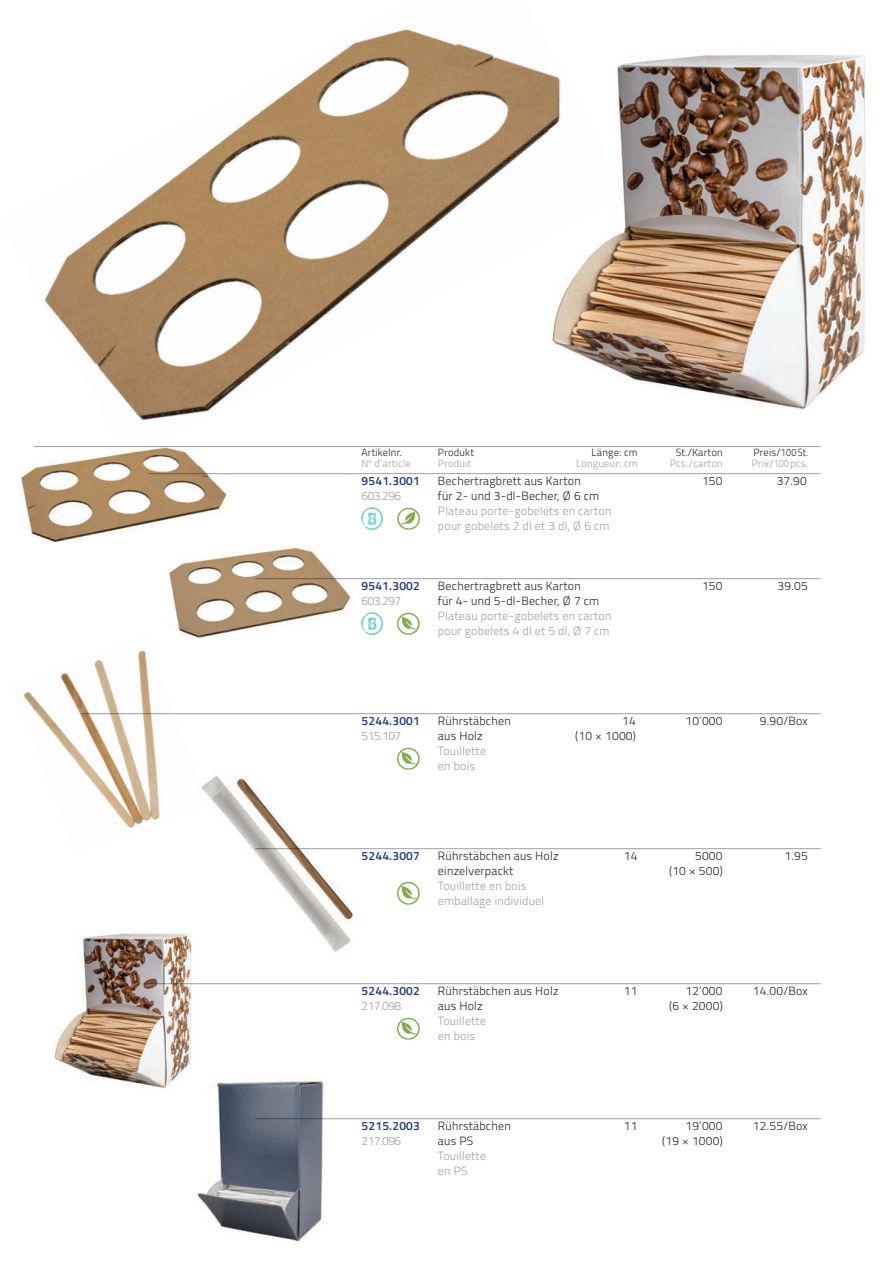
<style>
.page{position:relative;width:893px;height:1263px;background:#fff}
.page>*{position:absolute;margin:0;border:0;box-sizing:border-box;transform-origin:0 0}
.t1{font:300 12px "Titillium";letter-spacing:.02em;color:#231f20}
.t2{font:300 12px "Titillium";letter-spacing:.02em;color:#9d9fa6}
.t3{font:600 12px "Titillium";letter-spacing:.02em;color:#203882}
.t4{font:300 10.5px "Titillium";letter-spacing:.02em;color:#9d9fa6}
.t5{font:300 10.5px "Titillium";letter-spacing:.02em;color:#231f20}
</style>
<div class="page">
<img style="left:44px;top:29px;width:505px;height:392px">
<hr style="left:34px;top:446px;width:787px;height:1px;background:#9d9fa6">
<hr style="left:149px;top:473px;width:672px;height:1px;background:#9d9fa6">
<hr style="left:255px;top:578px;width:566px;height:1px;background:#9d9fa6">
<hr style="left:82px;top:713px;width:739px;height:1px;background:#9d9fa6">
<hr style="left:255px;top:848px;width:566px;height:1px;background:#9d9fa6">
<hr style="left:149px;top:983px;width:672px;height:1px;background:#9d9fa6">
<hr style="left:255px;top:1118px;width:566px;height:1px;background:#9d9fa6">
<img style="left:20px;top:445px;width:208px;height:97px">
<img style="left:168px;top:547px;width:184px;height:90px">
<img style="left:398px;top:507px;width:21px;height:22px">
<img style="left:361px;top:508px;width:22px;height:21px">
<img style="left:398px;top:612px;width:21px;height:22px">
<img style="left:398px;top:747px;width:21px;height:22px">
<img style="left:398px;top:882px;width:21px;height:22px">
<img style="left:398px;top:1017px;width:21px;height:22px">
<img style="left:361px;top:613px;width:22px;height:21px">
<img style="left:53px;top:930px;width:141px;height:159px">
<img style="left:549px;top:55px;width:317px;height:355px">
<img style="left:197px;top:1080px;width:126px;height:163px">
<img style="left:23px;top:636px;width:185px;height:192px">
<img style="left:198px;top:774px;width:158px;height:178px">
<p class="t5" style="left:361px;top:445px;width:42px">Artikelnr.</p>
<p class="t5" style="left:438px;top:445px;width:38px">Produkt</p>
<p class="t5" style="left:592px;top:445px;width:47px">Länge: cm</p>
<p class="t5" style="left:676px;top:445px;width:48px">St./Karton</p>
<p class="t5" style="left:753px;top:445px;width:56px">Preis/100 St.</p>
<p class="t4" style="left:361px;top:455px;width:51px">N<sup>o</sup> d’article</p>
<p class="t4" style="left:438px;top:455px;width:35px">Produit</p>
<p class="t4" style="left:576px;top:455px;width:63px">Longueur: cm</p>
<p class="t4" style="left:670px;top:455px;width:54px">Pcs./carton</p>
<p class="t4" style="left:752px;top:455px;width:58px">Prix/100 pcs.</p>
<p class="t3" style="left:361px;top:471px;width:60px">9541.3001</p>
<p class="t1" style="left:438px;top:472px;width:144px">Bechertragbrett aus Karton</p>
<p class="t1" style="left:702px;top:472px;width:22px">150</p>
<p class="t1" style="left:777px;top:472px;width:32px">37.90</p>
<p class="t2" style="left:361px;top:487px;width:41px">603.296</p>
<p class="t1" style="left:438px;top:487px;width:163px">für 2- und 3-dl-Becher, Ø 6 cm</p>
<p class="t2" style="left:438px;top:502px;width:175px">Plateau porte-gobelets en carton</p>
<p class="t2" style="left:438px;top:517px;width:173px">pour gobelets 2 dl et 3 dl, Ø 6 cm</p>
<p class="t3" style="left:361px;top:576px;width:60px">9541.3002</p>
<p class="t1" style="left:438px;top:577px;width:144px">Bechertragbrett aus Karton</p>
<p class="t1" style="left:702px;top:577px;width:22px">150</p>
<p class="t1" style="left:778px;top:577px;width:32px">39.05</p>
<p class="t2" style="left:361px;top:592px;width:41px">603.297</p>
<p class="t1" style="left:438px;top:592px;width:163px">für 4- und 5-dl-Becher, Ø 7 cm</p>
<p class="t2" style="left:438px;top:607px;width:175px">Plateau porte-gobelets en carton</p>
<p class="t2" style="left:438px;top:622px;width:173px">pour gobelets 4 dl et 5 dl, Ø 7 cm</p>
<p class="t3" style="left:361px;top:711px;width:60px">5244.3001</p>
<p class="t1" style="left:438px;top:712px;width:74px">Rührstäbchen</p>
<p class="t1" style="left:622px;top:712px;width:15px">14</p>
<p class="t1" style="left:685px;top:712px;width:39px">10’000</p>
<p class="t1" style="left:760px;top:712px;width:50px">9.90/Box</p>
<p class="t2" style="left:361px;top:727px;width:41px">515.107</p>
<p class="t1" style="left:438px;top:727px;width:46px">aus Holz</p>
<p class="t1" style="left:575px;top:727px;width:62px">(10 × 1000)</p>
<p class="t2" style="left:438px;top:742px;width:50px">Touillette</p>
<p class="t2" style="left:438px;top:757px;width:39px">en bois</p>
<p class="t3" style="left:361px;top:846px;width:60px">5244.3007</p>
<p class="t1" style="left:438px;top:847px;width:122px">Rührstäbchen aus Holz</p>
<p class="t1" style="left:624px;top:847px;width:15px">14</p>
<p class="t1" style="left:695px;top:847px;width:29px">5000</p>
<p class="t1" style="left:785px;top:847px;width:25px">1.95</p>
<p class="t1" style="left:438px;top:862px;width:77px">einzelverpackt</p>
<p class="t1" style="left:669px;top:862px;width:55px">(10 × 500)</p>
<p class="t2" style="left:438px;top:877px;width:90px">Touillette en bois</p>
<p class="t2" style="left:438px;top:892px;width:108px">emballage individuel</p>
<p class="t3" style="left:361px;top:981px;width:60px">5244.3002</p>
<p class="t1" style="left:438px;top:982px;width:122px">Rührstäbchen aus Holz</p>
<p class="t1" style="left:624px;top:982px;width:15px">11</p>
<p class="t1" style="left:685px;top:982px;width:39px">12’000</p>
<p class="t1" style="left:753px;top:982px;width:56px">14.00/Box</p>
<p class="t2" style="left:361px;top:997px;width:41px">217.098</p>
<p class="t1" style="left:438px;top:997px;width:46px">aus Holz</p>
<p class="t1" style="left:669px;top:997px;width:55px">(6 × 2000)</p>
<p class="t2" style="left:438px;top:1012px;width:50px">Touillette</p>
<p class="t2" style="left:438px;top:1027px;width:39px">en bois</p>
<p class="t3" style="left:361px;top:1116px;width:60px">5215.2003</p>
<p class="t1" style="left:438px;top:1117px;width:74px">Rührstäbchen</p>
<p class="t1" style="left:624px;top:1117px;width:15px">11</p>
<p class="t1" style="left:685px;top:1117px;width:39px">19’000</p>
<p class="t1" style="left:753px;top:1117px;width:56px">12.55/Box</p>
<p class="t2" style="left:361px;top:1132px;width:41px">217.096</p>
<p class="t1" style="left:438px;top:1132px;width:37px">aus PS</p>
<p class="t1" style="left:662px;top:1132px;width:62px">(19 × 1000)</p>
<p class="t2" style="left:438px;top:1147px;width:50px">Touillette</p>
<p class="t2" style="left:438px;top:1162px;width:31px">en PS</p>
</div>
